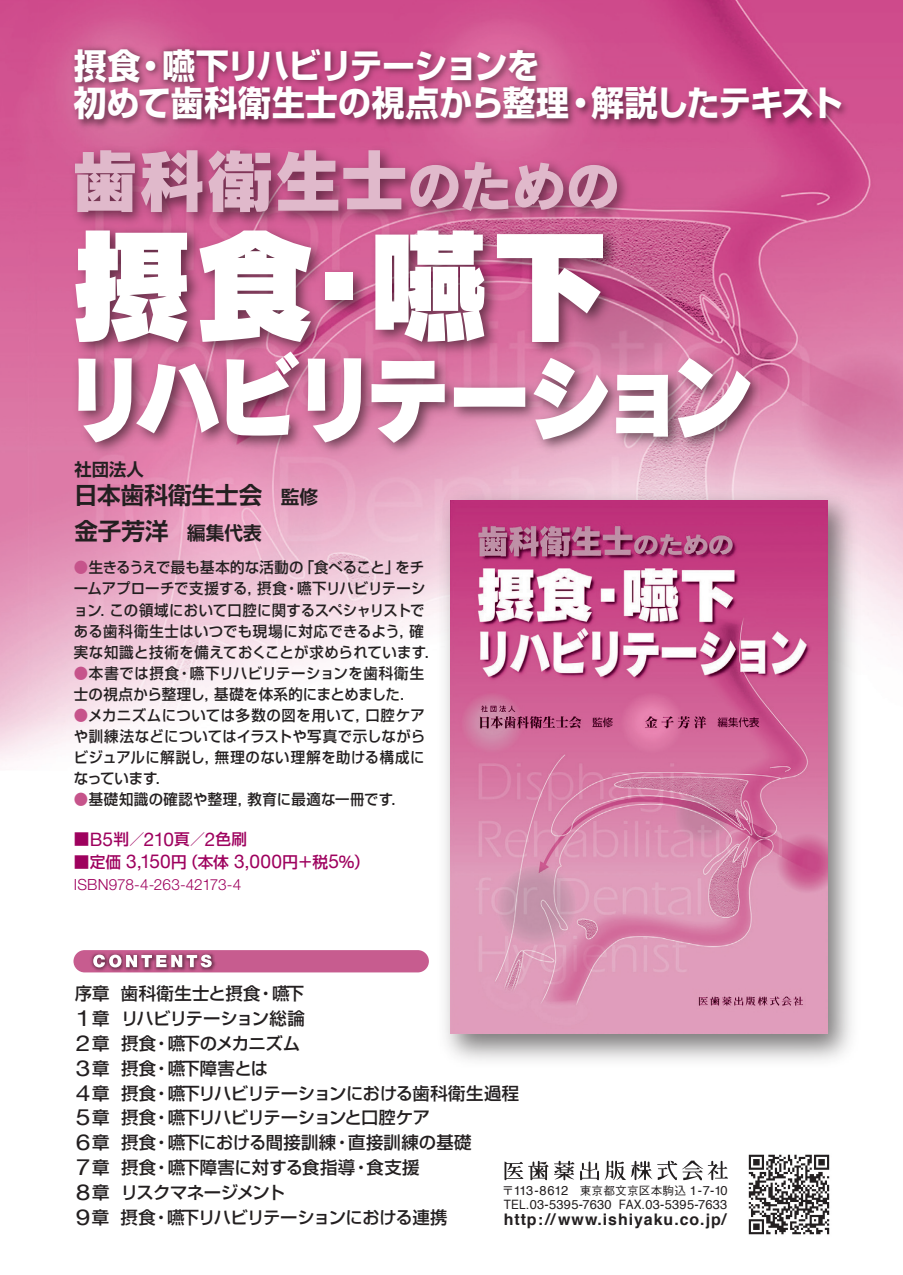
<style>
.page{position:relative;width:903px;height:1275px;background:#fff}
.page>*{position:absolute;margin:0;border:0;box-sizing:border-box;transform-origin:0 0}
.t1{font:123.9px "Rodin Pro UB";color:#fff}
.t2{font:96.6px "Rodin Pro UB";letter-spacing:-.1em;color:#fff;scale:.88 1}
.t3{font:68.6px "Rodin Pro EB";letter-spacing:-.015em;color:#e0b9cb}
.t4{font:700 34.65px "Shin Go Pro";letter-spacing:.01em;color:#fff;scale:.95 1}
.t5{font:700 34.65px "Shin Go Pro";letter-spacing:-.05em;color:#fff;scale:.95 1}
.t6{font:700 34.65px "Shin Go Pro";letter-spacing:-.055em;color:#fff;scale:.95 1}
.t7{font:700 34.65px "Shin Go Pro";letter-spacing:-.02em;color:#fff;scale:.95 1}
.t8{font:700 23.62px "Shin Go Pro De";color:#231f20}
.t9{font:22.22px "Helvetica Neue";color:#231f20;scale:1.19 1}
.t10{font:19.07px "Helvetica Neue";letter-spacing:-.01em;color:#9e015e}
.t11{font:700 18.55px "Shin Go Pro De";color:#231f20}
.t12{font:18.38px "Helvetica Neue";color:#9e015e}
.t13{font:500 17.32px "Shin Go Pro";letter-spacing:-.03em;color:#231f20}
.t14{font:500 17.32px "Shin Go Pro";letter-spacing:.02em;color:#231f20}
.t15{font:500 17.32px "Shin Go Pro";color:#231f20}
.t16{font:700 17.32px "Shin Go Pro De";color:#231f20}
.t17{font:700 15.92px "Helvetica";letter-spacing:.06em;color:#231f20}
.t18{font:500 15.58px "Shin Go Pro";color:#9e015e}
.t19{font:300 15.4px "Helvetica Neue LT Std";letter-spacing:-.01em;color:#9e015e}
.t20{font:500 15.05px/21px "Shin Go Pro";letter-spacing:.02em;color:#231f20;scale:.96 1}
.t21{font:500 15.05px/21px "Shin Go Pro";color:#231f20;scale:.96 1}
.t22{font:500 15.05px "Shin Go Pro";letter-spacing:.04em;color:#231f20;scale:.96 1}
.t23{font:500 15.05px/21px "Shin Go Pro";letter-spacing:-.01em;color:#231f20;scale:.96 1}
.t24{font:12.95px "Helvetica";letter-spacing:.02em;color:#231f20;scale:.91 1}
.t25{font:12.95px "Helvetica";letter-spacing:.02em;color:#231f20}
.t26{font:500 11.72px "Gothic BBB Pro";letter-spacing:.01em;color:#231f20}
.s1{font-size:54.95px}
.s2{color:#c6548b}
.s3{font-family:"Helvetica Neue";font-weight:400;font-size:19.07px}
.s4{font-family:"Shin Go Pro";font-weight:500;font-size:15.58px}
.s5{font-size:18.38px}
.s6{font-family:"Gothic BBB Pro";font-weight:500;font-size:11.72px}
.s7{font-family:"Helvetica";font-weight:400;font-size:12.95px}
</style>
<div class="page">
<img style="left:0;top:0;width:903px;height:761px">
<svg style="left:504px;top:1161px;width:224px;height:19px"></svg>
<img style="left:748px;top:1154px;width:82px;height:81px">
<div style="left:73px;top:950px;width:356px;height:22px;background:#c75c8f;border-radius:11px"></div>
<img style="left:90px;top:953px;width:128px;height:20px">
<svg style="left:93px;top:955px;width:119px;height:12px"></svg>
<img style="left:67px;top:41px;width:791px;height:96px">
<img style="left:429px;top:480px;width:439px;height:581px">
<img style="left:451px;top:501px;width:376px;height:533px">
<img style="left:52px;top:136px;width:725px;height:343px">
<h3 class="t5" style="left:134px;top:38px;width:428px">・嚥下リハビリテーションを</h3>
<h3 class="t7" style="left:74px;top:38px;width:72px">摂食</h3>
<h3 class="t4" style="left:74px;top:75px;width:523px">初めて歯科衛生士の視点から整理</h3>
<h3 class="t3" style="left:71px;top:133px;width:551px">歯科衛生士<span class="s1">のための</span></h3>
<h1 class="t1" style="left:69px;top:196px;width:544px">摂食嚥下</h1>
<h3 class="t6" style="left:591px;top:75px;width:266px">解説したテキスト</h3>
<h3 class="t7" style="left:564px;top:75px;width:36px">・</h3>
<h1 class="t1" style="left:277px;top:196px;width:125px">・</h1>
<h2 class="t2" style="left:63px;top:328px;width:787px">リハビリテーション</h2>
<p class="t16" style="left:74px;top:455px;width:71px">社団法人</p>
<p class="t11" style="left:262px;top:482px;width:57px">　監修</p>
<h3 class="t8" style="left:74px;top:476px;width:190px">日本歯科衛生士会</h3>
<p class="t11" style="left:169px;top:518px;width:95px">　編集代表</p>
<h3 class="t8" style="left:74px;top:512px;width:96px">金子芳洋</h3>
<p class="t20" style="left:300px;top:555px;width:105px">「食べること」</p>
<p class="t20" style="left:284px;top:555px;width:148px;text-indent:-211px"><span class="s2">●</span>生きるうえで最も基本的な活動の<br>・嚥下リハビリテーシ</p>
<p class="t20" style="left:395px;top:555px;width:31px">をチ</p>
<p class="t21" style="left:110px;top:576px;width:329px;text-indent:-36px">ームアプローチで支援する，<br>この領域において口腔に関するスペシャリストで</p>
<p class="t20" style="left:257px;top:576px;width:32px">摂食</p>
<p class="t20" style="left:74px;top:597px;width:44px">ョン．</p>
<p class="t20" style="left:74px;top:619px;width:382px">ある歯科衛生士はいつでも現場に対応できるよう，<br>実な知識と技術を備えておくことが求められています．</p>
<p class="t20" style="left:214px;top:661px;width:220px;text-indent:-140px"><span class="s2">●</span>本書では摂食・嚥下リハビリテーションを歯科衛生基礎を体系的にまとめました．</p>
<p class="t20" style="left:409px;top:619px;width:17px">確</p>
<p class="t20" style="left:74px;top:682px;width:152px">士の視点から整理し，</p>
<p class="t22" style="left:74px;top:703px;width:309px"><span class="s2">●</span>メカニズムについては多数の図を用いて，</p>
<p class="t20" style="left:74px;top:724px;width:367px">や訓練法などについてはイラストや写真で示しながら</p>
<p class="t22" style="left:215px;top:745px;width:220px">無理のない理解を助ける構成に</p>
<p class="t20" style="left:365px;top:703px;width:64px">口腔ケア</p>
<p class="t23" style="left:74px;top:745px;width:153px">ビジュアルに解説し，なっています．</p>
<p class="t20" style="left:74px;top:787px;width:187px"><span class="s2">●</span>基礎知識の確認や整理，</p>
<p class="t18" style="left:174px;top:826px;width:75px">頁／<span class="s3">2</span>色刷</p>
<p class="t20" style="left:247px;top:787px;width:166px">教育に最適な一冊です．</p>
<p class="t18" style="left:103px;top:826px;width:28px">判<span class="s3">5</span></p>
<p class="t10" style="left:129px;top:828px;width:47px"><span class="s4">／</span>210</p>
<p class="t18" style="left:74px;top:826px;width:17px">■</p>
<p class="t12" style="left:90px;top:828px;width:14px">B</p>
<p class="t18" style="left:282px;top:849px;width:47px">円＋税</p>
<p class="t18" style="left:74px;top:849px;width:49px">■定価</p>
<p class="t19" style="left:74px;top:875px;width:169px">ISBN978-4-263-42173-4</p>
<p class="t18" style="left:183px;top:849px;width:48px">（本体</p>
<p class="t18" style="left:354px;top:849px;width:17px">(</p>
<p class="t18" style="left:171px;top:849px;width:17px">円</p>
<p class="t10" style="left:126px;top:850px;width:46px">3<span class="s5">,</span>150</p>
<p class="t10" style="left:234px;top:850px;width:50px">3<span class="s5">,</span>000</p>
<p class="t10" style="left:328px;top:850px;width:28px">5<span class="s4">％</span></p>
<p class="t13" style="left:75px;top:979px;width:36px">序章</p>
<p class="t14" style="left:121px;top:979px;width:141px">歯科衛生士と摂食</p>
<p class="t13" style="left:257px;top:979px;width:48px">・嚥下</p>
<p class="t13" style="left:92px;top:1004px;width:19px">章</p>
<h3 class="t9" style="left:76px;top:1005px;width:14px">1</h3>
<p class="t13" style="left:121px;top:1004px;width:185px">リハビリテーション総論</p>
<p class="t13" style="left:92px;top:1029px;width:19px">章</p>
<h3 class="t9" style="left:76px;top:1030px;width:14px">2</h3>
<p class="t13" style="left:153px;top:1029px;width:149px">・嚥下のメカニズム</p>
<p class="t13" style="left:121px;top:1029px;width:37px">摂食</p>
<p class="t13" style="left:92px;top:1054px;width:19px">章</p>
<h3 class="t9" style="left:76px;top:1055px;width:14px">3</h3>
<p class="t13" style="left:121px;top:1054px;width:37px">摂食</p>
<p class="t13" style="left:153px;top:1054px;width:117px">・嚥下障害とは</p>
<p class="t13" style="left:92px;top:1079px;width:19px">章</p>
<h3 class="t9" style="left:76px;top:1079px;width:14px">4</h3>
<p class="t13" style="left:153px;top:1079px;width:368px">・嚥下リハビリテーションにおける歯科衛生過程</p>
<p class="t13" style="left:121px;top:1079px;width:37px">摂食</p>
<p class="t13" style="left:92px;top:1103px;width:19px">章</p>
<h3 class="t9" style="left:76px;top:1104px;width:14px">5</h3>
<p class="t13" style="left:153px;top:1103px;width:279px">・嚥下リハビリテーションと口腔ケア</p>
<p class="t13" style="left:121px;top:1103px;width:37px">摂食</p>
<p class="t13" style="left:92px;top:1128px;width:19px">章</p>
<h3 class="t9" style="left:76px;top:1129px;width:14px">6</h3>
<p class="t13" style="left:153px;top:1128px;width:185px">・嚥下における間接訓練</p>
<p class="t14" style="left:348px;top:1128px;width:125px">直接訓練の基礎</p>
<p class="t13" style="left:121px;top:1128px;width:37px">摂食</p>
<p class="t13" style="left:334px;top:1128px;width:19px">・</p>
<p class="t13" style="left:92px;top:1153px;width:19px">章</p>
<h3 class="t9" style="left:76px;top:1154px;width:14px">7</h3>
<p class="t15" style="left:153px;top:1153px;width:204px">・嚥下障害に対する食指導</p>
<p class="t13" style="left:366px;top:1153px;width:55px">食支援</p>
<p class="t13" style="left:121px;top:1153px;width:37px">摂食</p>
<p class="t13" style="left:352px;top:1153px;width:19px">・</p>
<p class="t13" style="left:92px;top:1178px;width:19px">章</p>
<h3 class="t9" style="left:76px;top:1179px;width:14px">8</h3>
<p class="t13" style="left:121px;top:1178px;width:166px">リスクマネージメント</p>
<p class="t13" style="left:92px;top:1203px;width:19px">章</p>
<h3 class="t9" style="left:76px;top:1203px;width:14px">9</h3>
<p class="t13" style="left:152px;top:1203px;width:297px">・嚥下リハビリテーションにおける連携</p>
<p class="t13" style="left:121px;top:1203px;width:37px">摂食</p>
<p class="t25" style="left:502px;top:1181px;width:68px"><span class="s6">〒</span>113-8612</p>
<p class="t26" style="left:580px;top:1181px;width:149px">東京都文京区本駒込 <span class="s7">1-7-10</span></p>
<p class="t24" style="left:504px;top:1195px;width:120px">TEL.03-5395-7630</p>
<p class="t17" style="left:504px;top:1207px;width:224px">http://www.ishiyaku.co.jp/</p>
<p class="t24" style="left:619px;top:1195px;width:121px">FAX.03-5395-7633</p>
</div>
